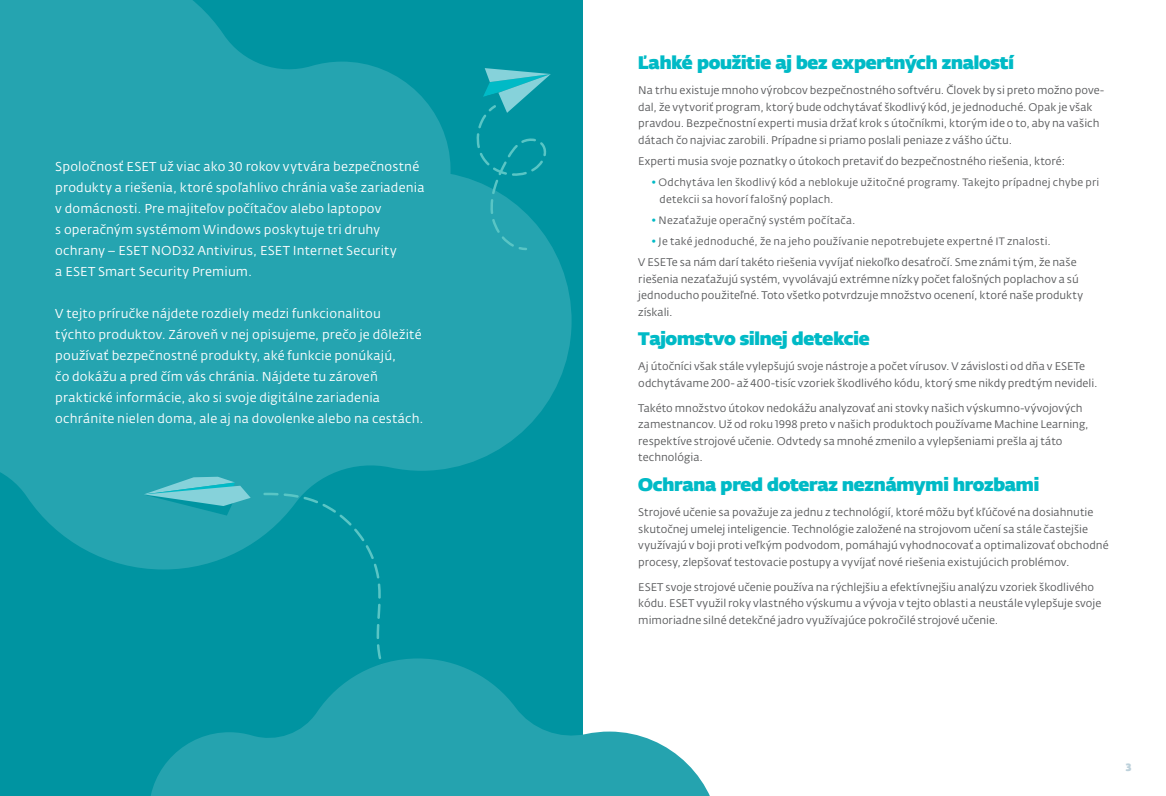
<style>
.page{position:relative;width:1166px;height:796px;background:#fff}
.page>*{position:absolute;margin:0;border:0;box-sizing:border-box;transform-origin:0 0}
.t1{font:800 18px "Fedra Sans Dis Std";letter-spacing:-.015em;color:#00bac6}
.t2{font:12.75px/21px "Fedra Sans Alt Pro";letter-spacing:.015em;color:#fff}
.t3{font:10.95px/16.5px "Fedra Sans Alt Pro";color:#58595b}
.t4{font:10.65px/17px "Fedra Sans Alt Pro";letter-spacing:.015em;color:#58595b}
.t5{font:800 10.5px "Fedra Sans Dis Std";color:#bdd1db}
.s1{font-size:10.95px;color:#00bac6}
</style>
<div class="page">
<div style="left:0;top:0;width:583px;height:795px;background:#0094a1"></div>
<svg style="left:0;top:174px;width:572px;height:395px;fill:#25a4b0"></svg>
<svg style="left:0;top:0;width:451px;height:360px;background:#21a2ae"></svg>
<svg style="left:143px;top:476px;width:107px;height:39px;background:#46b5bf"></svg>
<svg style="left:263px;top:492px;width:226px;height:166px"></svg>
<svg style="left:151px;top:658px;width:559px;height:137px;fill:#25a3af"></svg>
<svg style="left:476px;top:68px;width:74px;height:182px"></svg>
<p class="t2" style="left:55px;top:156px;width:371px">Spoločnosť ESET už viac ako 30 rokov vytvára bezpečnostné produkty a riešenia, ktoré spoľahlivo chránia vaše zariadenia v domácnosti. Pre majiteľov počítačov alebo laptopov<br>s operačným systémom Windows poskytuje tri druhy ochrany – ESET NOD32 Antivirus, ESET Internet Security<br>a ESET Smart Security Premium.</p>
<p class="t2" style="left:55px;top:303px;width:369px">V tejto príručke nájdete rozdiely medzi funkcionalitou týchto produktov. Zároveň v nej opisujeme, prečo je dôležité používať bezpečnostné produkty, aké funkcie ponúkajú,<br>čo dokážu a pred čím vás chránia. Nájdete tu zároveň praktické informácie, ako si svoje digitálne zariadenia ochránite nielen doma, ale aj na dovolenke alebo na cestách.</p>
<h1 class="t1" style="left:638px;top:48px;width:377px">Ľahké použitie aj bez expertných znalostí</h1>
<p class="t3" style="left:638px;top:82px;width:467px">Na trhu existuje mnoho výrobcov bezpečnostného softvéru. Človek by si preto možno pove&shy;dal, že vytvoriť program, ktorý bude odchytávať škodlivý kód, je jednoduché. Opak je však pravdou. Bezpečnostní experti musia držať krok s útočníkmi, ktorým ide o to, aby na vašich dátach čo najviac zarobili. Prípadne si priamo poslali peniaze z vášho účtu.</p>
<p class="t3" style="left:638px;top:152px;width:428px">Experti musia svoje poznatky o útokoch pretaviť do bezpečnostného riešenia, ktoré:</p>
<p class="t4" style="left:659px;top:174px;width:441px;text-indent:-9px"><span class="s1">•</span> Odchytáva len škodlivý kód a neblokuje užitočné programy. Takejto prípadnej chybe pri detekcii sa hovorí falošný poplach.</p>
<p class="t4" style="left:651px;top:212px;width:206px"><span class="s1">•</span> Nezaťažuje operačný systém počítača.</p>
<p class="t4" style="left:651px;top:233px;width:401px"><span class="s1">•</span> Je také jednoduché, že na jeho používanie nepotrebujete expertné IT znalosti.</p>
<p class="t3" style="left:638px;top:254px;width:446px">V ESETe sa nám darí takéto riešenia vyvíjať niekoľko desaťročí. Sme známi tým, že naše riešenia nezaťažujú systém, vyvolávajú extrémne nízky počet falošných poplachov a sú jednoducho použiteľné. Toto všetko potvrdzuje množstvo ocenení, ktoré naše produkty získali.</p>
<h1 class="t1" style="left:638px;top:324px;width:233px">Tajomstvo silnej detekcie</h1>
<p class="t3" style="left:638px;top:358px;width:460px">Aj útočníci však stále vylepšujú svoje nástroje a počet vírusov. V závislosti od dňa v ESETe odchytávame 200- až 400-tisíc vzoriek škodlivého kódu, ktorý sme nikdy predtým nevideli.</p>
<p class="t3" style="left:638px;top:399px;width:452px">Takéto množstvo útokov nedokážu analyzovať ani stovky našich výskumno-vývojových zamestnancov. Už od roku 1998 preto v našich produktoch používame Machine Learning, respektíve strojové učenie. Odvtedy sa mnohé zmenilo a vylepšeniami prešla aj táto technológia.</p>
<h1 class="t1" style="left:638px;top:469px;width:402px">Ochrana pred doteraz neznámymi hrozbami</h1>
<p class="t3" style="left:638px;top:503px;width:471px">Strojové učenie sa považuje za jednu z technológií, ktoré môžu byť kľúčové na dosiahnutie skutočnej umelej inteligencie. Technológie založené na strojovom učení sa stále častejšie využívajú v boji proti veľkým podvodom, pomáhajú vyhodnocovať a optimalizovať obchodné procesy, zlepšovať testovacie postupy a vyvíjať nové riešenia existujúcich problémov.</p>
<p class="t3" style="left:638px;top:578px;width:464px">ESET svoje strojové učenie používa na rýchlejšiu a efektívnejšiu analýzu vzoriek škodlivého kódu. ESET využil roky vlastného výskumu a vývoja v tejto oblasti a neustále vylepšuje svoje mimoriadne silné detekčné jadro využívajúce pokročilé strojové učenie.</p>
<p class="t5" style="left:1125px;top:758px;width:7px">3</p>
</div>
